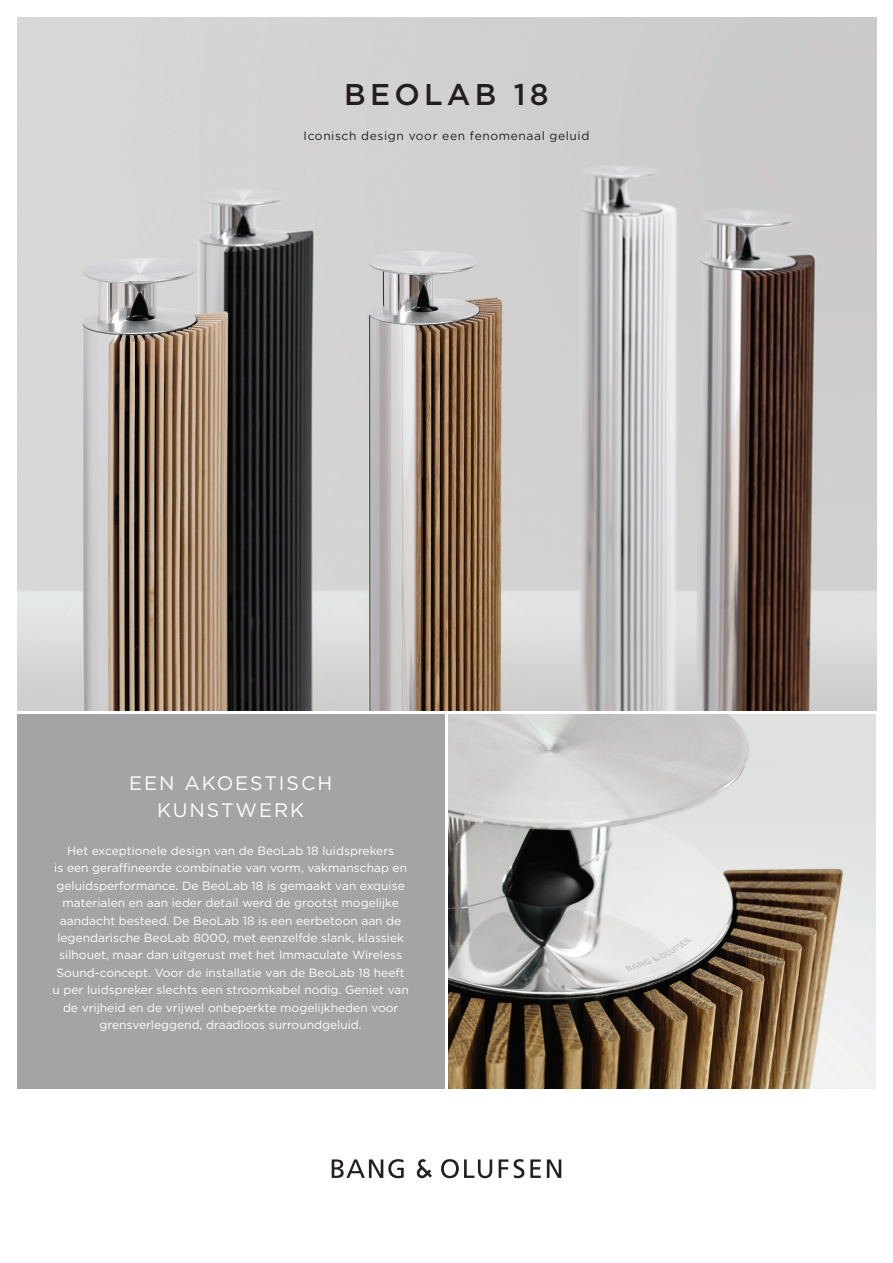
<style>
.page{position:relative;width:893px;height:1263px;background:#fff}
.page>*{position:absolute;margin:0;border:0;box-sizing:border-box;transform-origin:0 0}
.t1{font:500 30px "Gotham";letter-spacing:.14em;color:#231f20}
.t2{font:19.5px/27px "Gotham";letter-spacing:.1em;color:#fff;text-align:center}
.t3{font:12px/17.4px "Gotham";color:#fff;text-align:center}
.t4{font:12px "Gotham";letter-spacing:.05em;color:#231f20}
</style>
<div class="page">
<div style="left:17px;top:714px;width:427px;height:375px;background:#a4a3a6"></div>
<img style="left:449px;top:714px;width:427px;height:375px">
<img style="left:17px;top:17px;width:859px;height:693px">
<svg style="left:332px;top:1159px;width:72px;height:19px"></svg>
<svg style="left:441px;top:1159px;width:51px;height:19px"></svg>
<svg style="left:499px;top:1159px;width:9px;height:19px"></svg>
<svg style="left:514px;top:1159px;width:10px;height:19px"></svg>
<svg style="left:530px;top:1159px;width:11px;height:19px"></svg>
<svg style="left:547px;top:1159px;width:14px;height:19px"></svg>
<svg style="left:416px;top:1159px;width:16px;height:19px"></svg>
<h1 class="t1" style="left:344px;top:75px;width:206px">BEOLAB 18</h1>
<p class="t4" style="left:304px;top:128px;width:287px">Iconisch design voor een fenomenaal geluid</p>
<h2 class="t2" style="left:129px;top:769px;width:204px">EEN AKOESTISCH<br>KUNSTWERK</h2>
<p class="t3" style="left:53px;top:842px;width:358px">Het exceptionele design van de BeoLab 18 luidsprekers<br>is een geraffineerde combinatie van vorm, vakmanschap en geluidsperformance. De BeoLab 18 is gemaakt van exquise materialen en aan ieder detail werd de grootst mogelijke aandacht besteed. De BeoLab 18 is een eerbetoon aan de legendarische BeoLab 8000, met eenzelfde slank, klassiek silhouet, maar dan uitgerust met het Immaculate Wireless Sound-concept. Voor de installatie van de BeoLab 18 heeft u per luidspreker slechts een stroomkabel nodig. Geniet van de vrijheid en de vrijwel onbeperkte mogelijkheden voor grensverleggend, draadloos surroundgeluid.</p>
</div>
